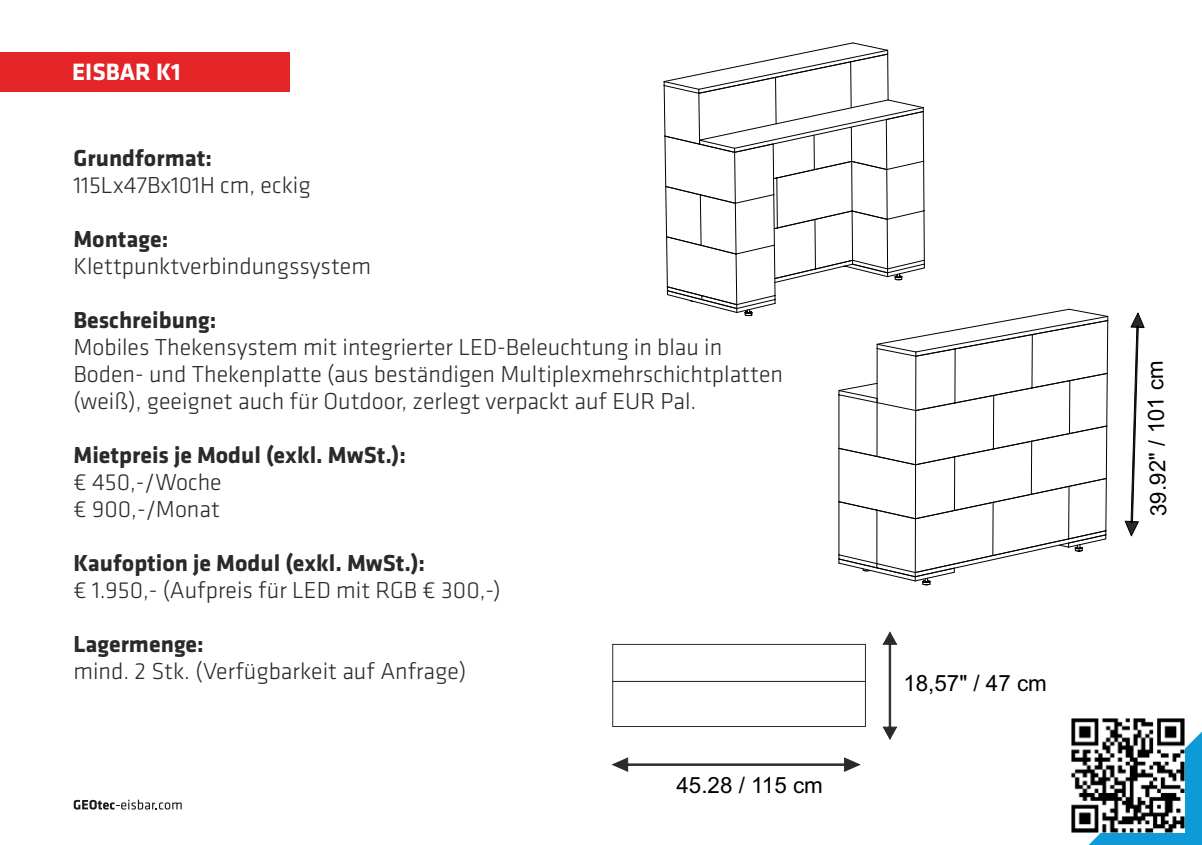
<style>
.page{position:relative;width:1202px;height:845px;background:#fff}
.page>*{position:absolute;margin:0;border:0;box-sizing:border-box;transform-origin:0 0}
.t1{font:700 24.6px "Klavika";color:#fefefe}
.t2{font:300 24px/27px "Klavika";color:#2b2a29}
.t3{font:700 24px/27px "Klavika";color:#2b2a29}
.t4{font:22.4px "Arial";color:#000}
.s1{font-weight:700}
.s2{font-weight:300}
</style>
<div class="page">
<div style="left:0;top:52px;width:289px;height:40px;background:#e42426"></div>
<svg style="left:74px;top:799px;width:108px;height:10px"></svg>
<svg style="left:1089px;top:731px;width:113px;height:114px;background:#23a1d8"></svg>
<img style="left:1071px;top:719px;width:114px;height:113px">
<svg style="left:1124px;top:312px;width:21px;height:225px"></svg>
<svg style="left:611px;top:757px;width:250px;height:15px"></svg>
<svg style="left:882px;top:631px;width:15px;height:109px"></svg>
<div style="left:612px;top:681px;width:254px;height:46px;border:1px solid #2b2a29"></div>
<div style="left:612px;top:644px;width:254px;height:38px;border:1px solid #2b2a29"></div>
<svg style="left:664px;top:42px;width:445px;height:543px"></svg>
<p class="t1" style="left:72px;top:62px;width:110px">EISBAR K1</p>
<p class="t2" style="left:73px;top:146px;width:239px"><span class="s1">Grundformat:<br></span>115Lx47Bx101H cm, eckig</p>
<p class="t2" style="left:73px;top:227px;width:299px"><span class="s1">Montage:<br></span>Klettpunktverbindungssystem</p>
<p class="t2" style="left:73px;top:308px;width:711px"><span class="s1">Beschreibung:<br></span>Mobiles Thekensystem mit integrierter LED-Beleuchtung in blau in Boden- und Thekenplatte (aus beständigen Multiplexmehrschichtplatten (weiß), geeignet auch für Outdoor, zerlegt verpackt auf EUR Pal.</p>
<p class="t3" style="left:73px;top:444px;width:334px">Mietpreis je Modul (exkl. MwSt.): <span class="s2">€ 450,-/Woche<br>€ 900,-/Monat</span></p>
<p class="t2" style="left:73px;top:552px;width:429px"><span class="s1">Kaufoption je Modul (exkl. MwSt.):<br></span>€ 1.950,- (Aufpreis für LED mit RGB € 300,-)</p>
<p class="t2" style="left:73px;top:633px;width:394px"><span class="s1">Lagermenge:<br></span>mind. 2 Stk. (Verfügbarkeit auf Anfrage)</p>
<p class="t4" style="left:676px;top:776px;width:148px">45.28 / 115 cm</p>
<p class="t4" style="left:903px;top:675px;width:145px">18,57" / 47 cm</p>
<p class="t4" style="left:1150px;top:516px;width:157px;rotate:-91deg">39.92" / 101 cm</p>
</div>
